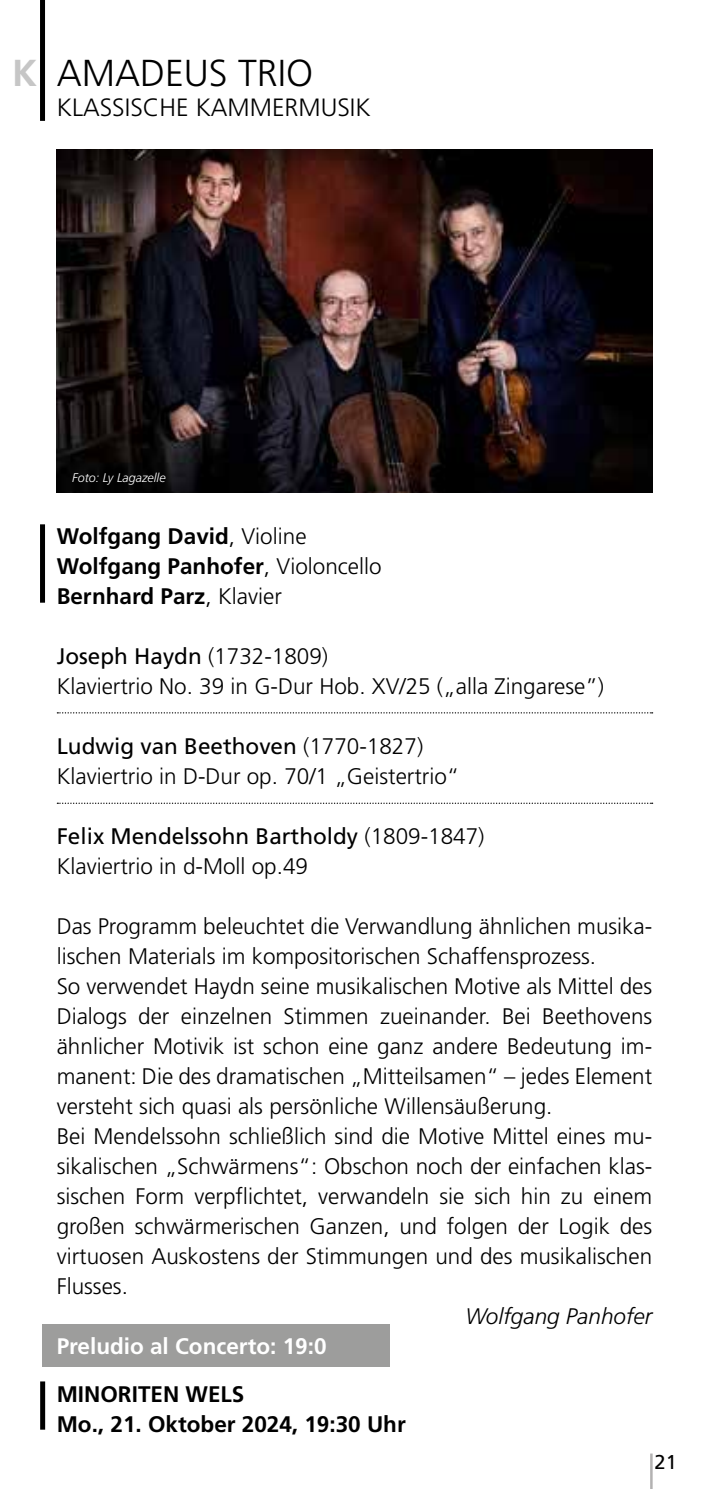
<style>
.page{position:relative;width:709px;height:1489px;background:#fff}
.page>*{position:absolute;margin:0;border:0;box-sizing:border-box;transform-origin:0 0}
.t1{font:300 37.5px "Frutiger LT Std";color:#000}
.t2{font:300 25px "Frutiger LT Std";color:#000}
.t3{font:300 22.5px/30px "Frutiger LT Std";color:#000}
.t4{font:700 22.5px/30px "Frutiger LT Std";color:#000}
.t5{font:700 22.5px "Frutiger LT Std";color:#fff}
.t6{font:italic 300 22.5px "Frutiger LT Std";color:#000}
.t7{font:20px "Frutiger LT Std";color:#000}
.t8{font:italic 300 12.5px "Frutiger LT Std";color:#fff}
.s1{font-weight:700;color:#c6c6c6}
.s2{font-weight:300}
.s3{font-weight:400}
</style>
<div class="page">
<div style="left:43px;top:1323px;width:347px;height:43px;background:#9d9d9c"></div>
<hr style="left:650px;top:1453px;width:2px;height:35px;background:#b3b2b2">
<div style="left:40px;top:524px;width:5px;height:78px;background:#000"></div>
<div style="left:40px;top:0;width:5px;height:121px;background:#000"></div>
<div style="left:40px;top:1381px;width:5px;height:48px;background:#000"></div>
<svg style="left:57px;top:712px;width:595px;height:1px"></svg>
<img style="left:57px;top:150px;width:595px;height:342px">
<svg style="left:57px;top:802px;width:595px;height:1px"></svg>
<h1 class="t1" style="left:12px;top:52px;width:302px"><span class="s1">K</span> AMADEUS TRIO</h1>
<p class="t2" style="left:57px;top:93px;width:315px">KLASSISCHE KAMMERMUSIK</p>
<p class="t8" style="left:72px;top:470px;width:95px">Foto: Ly Lagazelle</p>
<p class="t4" style="left:57px;top:521px;width:326px">Wolfgang David<span class="s2">, Violine<br></span>Wolfgang Panhofer<span class="s2">, Violoncello<br></span>Bernhard Parz<span class="s2">, Klavier</span></p>
<p class="t3" style="left:57px;top:641px;width:549px"><span class="s3">Joseph Haydn</span> (1732-1809)<br>Klaviertrio No. 39 in G-Dur Hob. XV/25 („alla Zingarese”)</p>
<p class="t3" style="left:57px;top:731px;width:404px"><span class="s3">Ludwig van Beethoven</span> (1770-1827)<br>Klaviertrio in D-Dur op. 70/1 „Geistertrio“</p>
<p class="t3" style="left:57px;top:821px;width:429px"><span class="s3">Felix Mendelssohn Bartholdy</span> (1809-1847)<br>Klaviertrio in d-Moll op.49</p>
<p class="t3" style="left:57px;top:911px;width:597px">Das Programm beleuchtet die Verwandlung ähnlichen musika&shy;lischen Materials im kompositorischen Schaffensprozess.<br>So verwendet Haydn seine musikalischen Motive als Mittel des Dialogs der einzelnen Stimmen zueinander. Bei Beethovens ähnlicher Motivik ist schon eine ganz andere Bedeutung im&shy;manent: Die des dramatischen „Mitteilsamen“ – jedes Element versteht sich quasi als persönliche Willensäußerung.<br>Bei Mendelssohn schließlich sind die Motive Mittel eines mu&shy;sikalischen „Schwärmens“: Obschon noch der einfachen klas&shy;sischen Form verpflichtet, verwandeln sie sich hin zu einem großen schwärmerischen Ganzen, und folgen der Logik des virtuosen Auskostens der Stimmungen und des musikalischen Flusses.</p>
<p class="t6" style="left:465px;top:1303px;width:188px">Wolfgang Panhofer</p>
<p class="t5" style="left:57px;top:1332px;width:271px">Preludio al Concerto: 19:0</p>
<p class="t4" style="left:57px;top:1378px;width:350px">MINORITEN WELS<br>Mo., 21. Oktober 2024, 19:30 Uhr</p>
<p class="t7" style="left:654px;top:1449px;width:24px">21</p>
</div>
